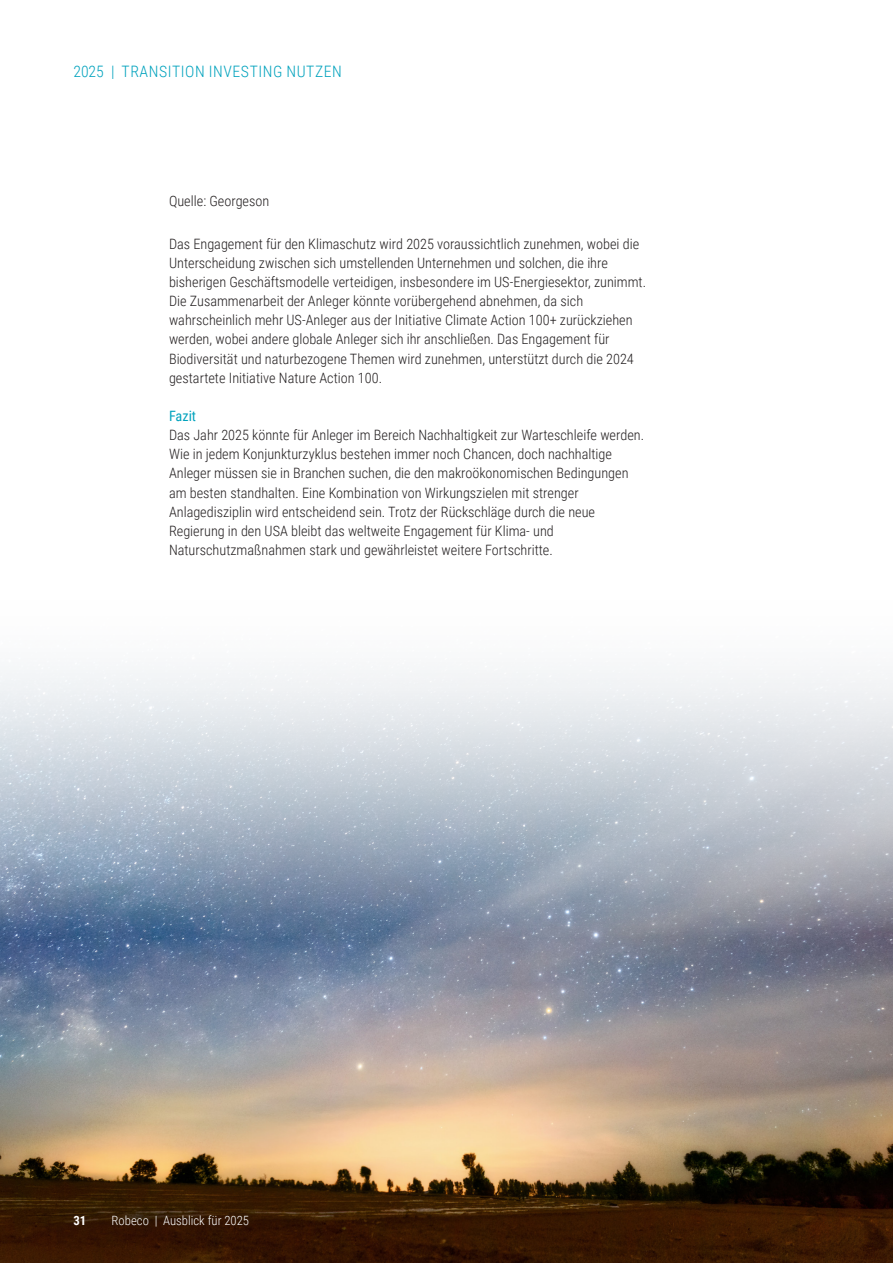
<style>
.page{position:relative;width:893px;height:1263px;background:#fff}
.page>*{position:absolute;margin:0;border:0;box-sizing:border-box;transform-origin:0 0}
.Inleidende_tekst{font:300 15.75px "Roboto Condensed";letter-spacing:.035em;color:#00a2bd}
.Leestekst{font:300 14.25px/19.2px "Roboto Condensed";color:#231f20}
.Voetnoot{font:300 14.25px "Roboto Condensed";color:#231f20}
.Paragraafkop{font:14.25px "Roboto Condensed";color:#00a2bd}
.Paginacijfer{font:300 12.75px "Roboto Condensed";color:#fff}
.Paginacijfer-2{font:700 12.75px "Roboto Condensed";color:#fff}
</style>
<div class="page">
<img style="left:0;top:670px;width:893px;height:593px">
<p class="Inleidende_tekst" style="left:73px;top:60px;width:270px">2025 | TRANSITION INVESTING NUTZEN</p>
<p class="Voetnoot" style="left:169px;top:191px;width:102px">Quelle: Georgeson</p>
<p class="Leestekst" style="left:169px;top:234px;width:479px">Das Engagement für den Klimaschutz wird 2025 voraussichtlich zunehmen, wobei die Unterscheidung zwischen sich umstellenden Unternehmen und solchen, die ihre bisherigen Geschäftsmodelle verteidigen, insbesondere im US-Energiesektor, zunimmt.<br>Die Zusammenarbeit der Anleger könnte vorübergehend abnehmen, da sich wahrscheinlich mehr US-Anleger aus der Initiative Climate Action 100+ zurückziehen werden, wobei andere globale Anleger sich ihr anschließen. Das Engagement für Biodiversität und naturbezogene Themen wird zunehmen, unterstützt durch die 2024 gestartete Initiative Nature Action 100.</p>
<p class="Paragraafkop" style="left:169px;top:406px;width:29px">Fazit</p>
<p class="Leestekst" style="left:169px;top:425px;width:477px">Das Jahr 2025 könnte für Anleger im Bereich Nachhaltigkeit zur Warteschleife werden.<br>Wie in jedem Konjunkturzyklus bestehen immer noch Chancen, doch nachhaltige Anleger müssen sie in Branchen suchen, die den makroökonomischen Bedingungen am besten standhalten. Eine Kombination von Wirkungszielen mit strenger Anlagedisziplin wird entscheidend sein. Trotz der Rückschläge durch die neue Regierung in den USA bleibt das weltweite Engagement für Klima- und Naturschutzmaßnahmen stark und gewährleistet weitere Fortschritte.</p>
<p class="Paginacijfer-2" style="left:73px;top:1212px;width:14px">31</p>
<p class="Paginacijfer" style="left:112px;top:1211px;width:139px">Robeco | Ausblick für 2025</p>
</div>
